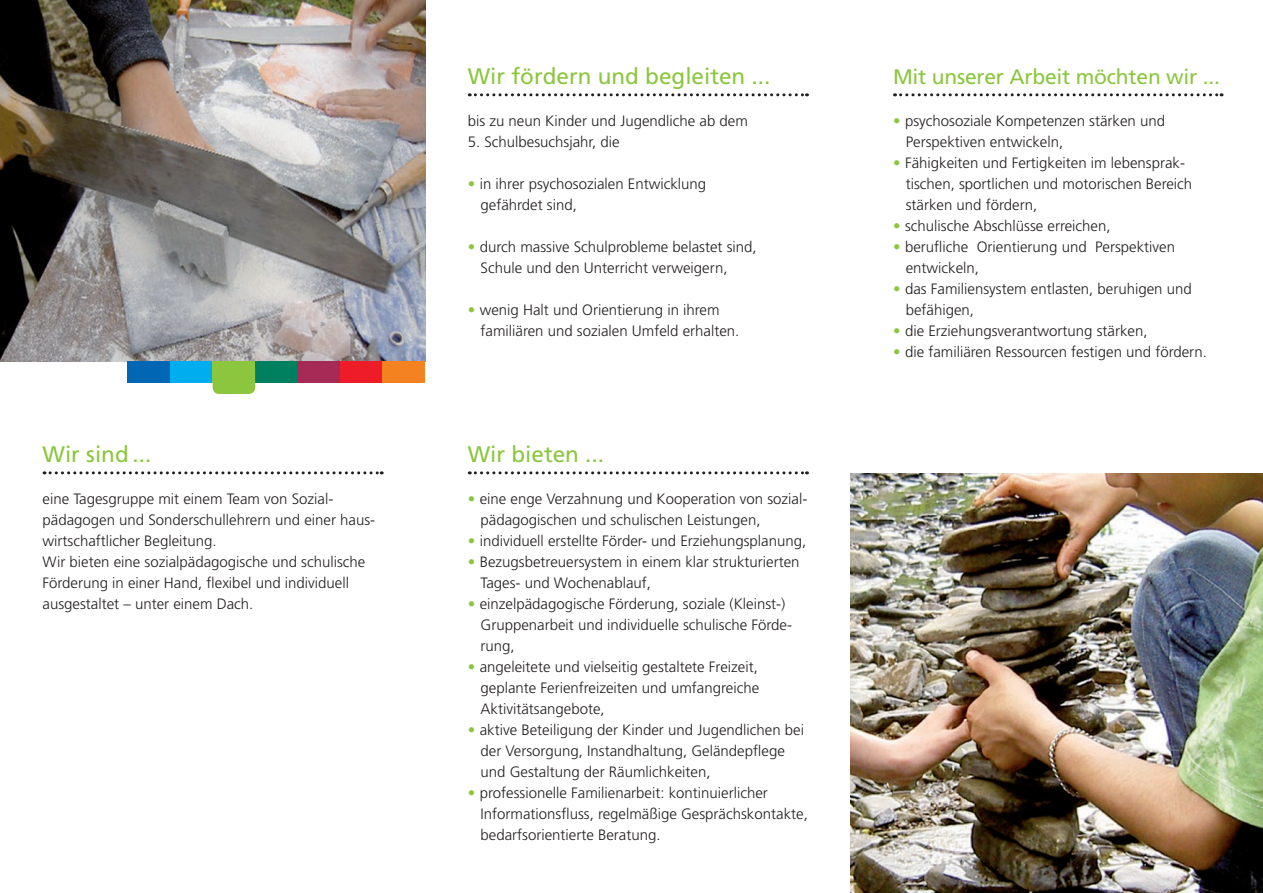
<style>
.page{position:relative;width:1263px;height:893px;background:#fff}
.page>*{position:absolute;margin:0;border:0;box-sizing:border-box;transform-origin:0 0}
.t1{font:22.5px "Frutiger LT Pro";color:#8bc63e}
.t2{font:21px "Frutiger LT Pro";letter-spacing:-.01em;color:#8bc63e}
.t3{font:300 15px/21px "Frutiger LT Pro";color:#231f20}
.s1{color:#8bc63e}
</style>
<div class="page">
<img style="left:0;top:0;width:425px;height:361px">
<div style="left:128px;top:361px;width:42px;height:22px;background:#0166b3"></div>
<div style="left:170px;top:361px;width:43px;height:22px;background:#00aeef"></div>
<div style="left:213px;top:361px;width:42px;height:22px;background:#8bc63e"></div>
<div style="left:255px;top:361px;width:43px;height:22px;background:#00805f"></div>
<div style="left:340px;top:361px;width:43px;height:22px;background:#ee1c28"></div>
<div style="left:383px;top:361px;width:42px;height:22px;background:#f58220"></div>
<div style="left:298px;top:361px;width:42px;height:22px;background:#a52a56"></div>
<div style="left:213px;top:362px;width:42px;height:32px;background:#8bc63e;border-radius:6px"></div>
<img style="left:850px;top:473px;width:413px;height:420px">
<svg style="left:894px;top:93px;width:328px;height:3px"></svg>
<svg style="left:44px;top:471px;width:338px;height:3px"></svg>
<svg style="left:469px;top:93px;width:338px;height:3px"></svg>
<svg style="left:469px;top:471px;width:338px;height:3px"></svg>
<h1 class="t1" style="left:43px;top:441px;width:110px">Wir sind ...</h1>
<p class="t3" style="left:43px;top:488px;width:334px">eine Tagesgruppe mit einem Team von Sozial&shy;pädagogen und Sonderschullehrern und einer haus&shy;wirtschaftlicher Begleitung.<br>Wir bieten eine sozialpädagogische und schulische Förderung in einer Hand, flexibel und individuell ausgestaltet – unter einem Dach.</p>
<h1 class="t1" style="left:468px;top:63px;width:304px">Wir fördern und begleiten ...</h1>
<p class="t3" style="left:468px;top:110px;width:282px">bis zu neun Kinder und Jugendliche ab dem</p>
<p class="t3" style="left:468px;top:131px;width:153px">5. Schulbesuchsjahr, die</p>
<p class="t3" style="left:480px;top:173px;width:227px;text-indent:-13px"><span class="s1">•</span> in ihrer psychosozialen Entwicklung gefährdet sind,</p>
<p class="t3" style="left:480px;top:236px;width:278px;text-indent:-13px"><span class="s1">•</span> durch massive Schulprobleme belastet sind,<br>Schule und den Unterricht verweigern,</p>
<p class="t3" style="left:480px;top:299px;width:260px;text-indent:-13px"><span class="s1">•</span> wenig Halt und Orientierung in ihrem familiären und sozialen Umfeld erhalten.</p>
<h1 class="t1" style="left:468px;top:441px;width:138px">Wir bieten ...</h1>
<p class="t3" style="left:480px;top:488px;width:328px;text-indent:-13px"><span class="s1">•</span> eine enge Verzahnung und Kooperation von sozial&shy;pädagogischen und schulischen Leistungen,</p>
<p class="t3" style="left:468px;top:530px;width:340px"><span class="s1">•</span> individuell erstellte Förder- und Erziehungsplanung,</p>
<p class="t3" style="left:480px;top:551px;width:320px;text-indent:-13px"><span class="s1">•</span> Bezugsbetreuersystem in einem klar strukturierten<br>Tages- und Wochenablauf,</p>
<p class="t3" style="left:480px;top:593px;width:313px;text-indent:-13px"><span class="s1">•</span> einzelpädagogische Förderung, soziale (Kleinst-)<br>Gruppenarbeit und individuelle schulische Förde&shy;rung,</p>
<p class="t3" style="left:480px;top:656px;width:280px;text-align:justify;text-indent:-13px"><span class="s1">•</span> angeleitete und vielseitig gestaltete Freizeit, geplante Ferienfreizeiten und umfangreiche Aktivitätsangebote,</p>
<p class="t3" style="left:480px;top:719px;width:325px;text-indent:-13px"><span class="s1">•</span> aktive Beteiligung der Kinder und Jugendlichen bei der Versorgung, Instandhaltung, Geländepflege und Gestaltung der Räumlichkeiten,</p>
<p class="t3" style="left:480px;top:782px;width:329px;text-indent:-13px"><span class="s1">•</span> professionelle Familienarbeit: kontinuierlicher<br>Informationsfluss, regelmäßige Gesprächskontakte, bedarfsorientierte Beratung.</p>
<h2 class="t2" style="left:893px;top:64px;width:328px">Mit unserer Arbeit möchten wir ...</h2>
<p class="t3" style="left:906px;top:110px;width:261px;text-indent:-13px"><span class="s1">•</span> psychosoziale Kompetenzen stärken und<br>Perspektiven entwickeln,</p>
<p class="t3" style="left:906px;top:152px;width:288px;text-indent:-13px"><span class="s1">•</span> Fähigkeiten und Fertigkeiten im lebensprak&shy;tischen, sportlichen und motorischen Bereich stärken und fördern,</p>
<p class="t3" style="left:893px;top:215px;width:219px"><span class="s1">•</span> schulische Abschlüsse erreichen,</p>
<p class="t3" style="left:906px;top:236px;width:271px;text-indent:-13px"><span class="s1">•</span> berufliche Orientierung und Perspektiven entwickeln,</p>
<p class="t3" style="left:906px;top:278px;width:287px;text-indent:-13px"><span class="s1">•</span> das Familiensystem entlasten, beruhigen und befähigen,</p>
<p class="t3" style="left:893px;top:320px;width:256px"><span class="s1">•</span> die Erziehungsverantwortung stärken,</p>
<p class="t3" style="left:893px;top:341px;width:316px"><span class="s1">•</span> die familiären Ressourcen festigen und fördern.</p>
</div>
